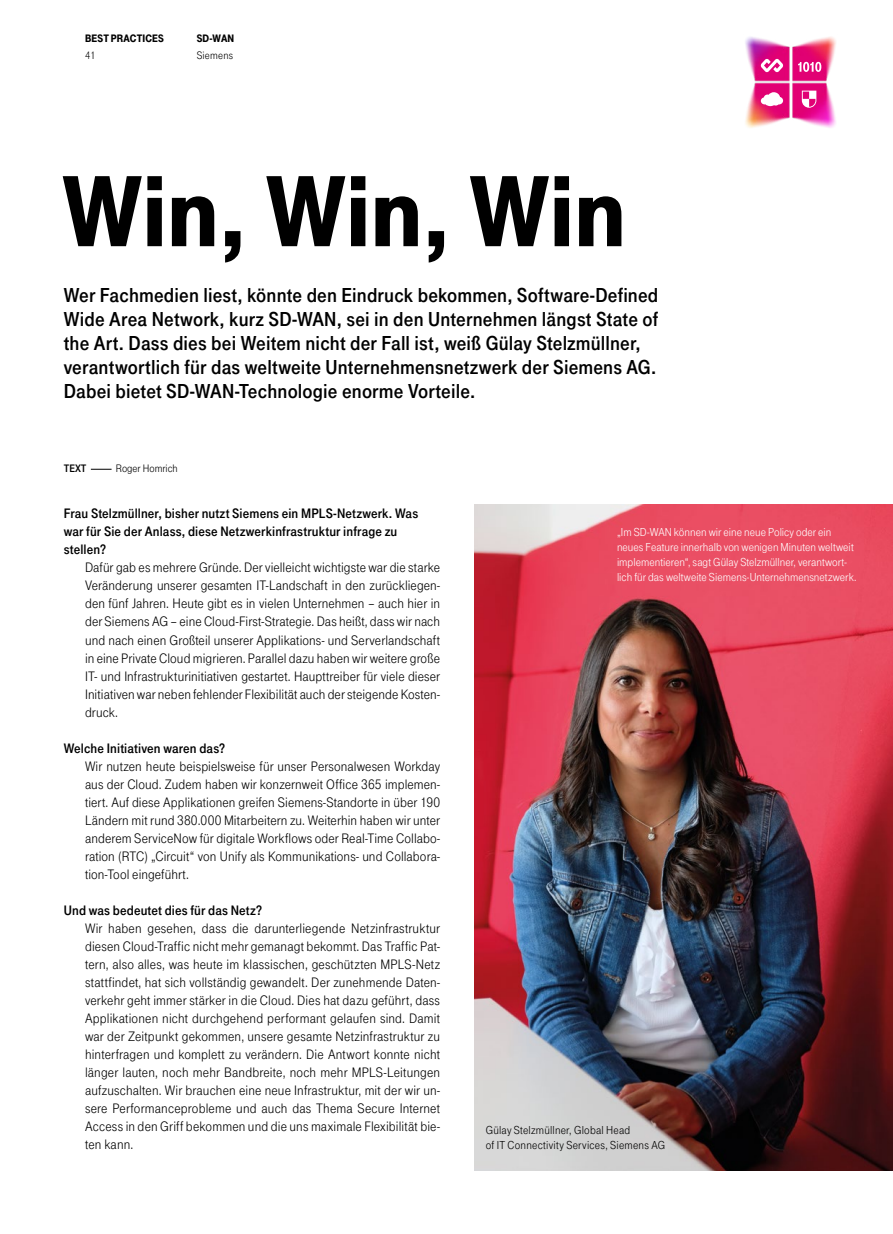
<style>
.page{position:relative;width:893px;height:1234px;background:#fff}
.page>*{position:absolute;margin:0;border:0;box-sizing:border-box;transform-origin:0 0}
.t1{font:105px "Tele Grotesk Ultr";letter-spacing:.005em;color:#000}
.t2{font:21px/24px "Tele Grotesk Fett";letter-spacing:.005em;color:#000}
.t3{font:14.25px/18px "Tele Grotesk Norm";letter-spacing:.005em;color:#000;text-align:justify}
.t4{font:14.25px/18px "Tele Grotesk Fett";letter-spacing:.005em;color:#000}
.t5{font:12px/15px "Tele Grotesk Norm";color:#fff}
.t6{font:12px/15px "Tele Grotesk Norm";letter-spacing:.02em;color:#000}
.t7{font:11.25px "Tele Grotesk Ultr";letter-spacing:.015em;color:#000}
.t8{font:11.25px "Tele Grotesk Norm";color:#000}
.t9{font:11.25px "Tele Grotesk Norm";letter-spacing:.02em;color:#000}
.t10{font:11.25px "Tele Grotesk Fett";color:#000}
</style>
<div class="page">
<img style="left:474px;top:504px;width:419px;height:665px">
<svg style="left:91px;top:469px;width:21px;height:1px"></svg>
<img style="left:745px;top:85px;width:43px;height:43px">
<svg style="left:761px;top:92px;width:22px;height:14px"></svg>
<img style="left:745px;top:37px;width:43px;height:48px">
<svg style="left:761px;top:59px;width:22px;height:13px"></svg>
<img style="left:788px;top:85px;width:48px;height:43px">
<svg style="left:802px;top:91px;width:14px;height:17px"></svg>
<img style="left:788px;top:37px;width:48px;height:48px">
<svg style="left:798px;top:62px;width:23px;height:10px"></svg>
<p class="t7" style="left:85px;top:32px;width:80px">BEST PRACTICES</p>
<p class="t7" style="left:197px;top:32px;width:39px">SD-WAN</p>
<p class="t8" style="left:85px;top:49px;width:12px">41</p>
<p class="t9" style="left:197px;top:49px;width:38px">Siemens</p>
<h1 class="t1" style="left:63px;top:153px;width:565px">Win, Win, Win</h1>
<p class="t2" style="left:64px;top:283px;width:596px">Wer Fachmedien liest, könnte den Eindruck bekommen, Software-Defined Wide Area Network, kurz SD-WAN, sei in den Unternehmen längst State of the Art. Dass dies bei Weitem nicht der Fall ist, weiß Gülay Stelzmüllner, verantwortlich für das weltweite Unternehmensnetzwerk der Siemens AG.<br>Dabei bietet SD-WAN-Technologie enorme Vorteile.</p>
<p class="t10" style="left:64px;top:461px;width:24px">TEXT</p>
<p class="t8" style="left:116px;top:462px;width:63px">Roger Homrich</p>
<p class="t4" style="left:64px;top:504px;width:356px">Frau Stelzmüllner, bisher nutzt Siemens ein MPLS-Netzwerk. Was war für Sie der Anlass, diese Netzwerkinfrastruktur infrage zu stellen?</p>
<p class="t3" style="left:85px;top:559px;width:357px">Dafür gab es mehrere Gründe. Der vielleicht wichtigste war die starke Veränderung unserer gesamten IT-Landschaft in den zurückliegen&shy;den fünf Jahren. Heute gibt es in vielen Unternehmen – auch hier in der Siemens AG – eine Cloud-First-Strategie. Das heißt, dass wir nach und nach einen Großteil unserer Applikations- und Serverlandschaft in eine Private Cloud migrieren. Parallel dazu haben wir weitere große IT- und Infrastrukturinitiativen gestartet. Haupttreiber für viele dieser Initiativen war neben fehlender Flexibilität auch der steigende Kosten&shy;druck.</p>
<p class="t4" style="left:64px;top:738px;width:163px">Welche Initiativen waren das?</p>
<p class="t3" style="left:85px;top:756px;width:357px">Wir nutzen heute beispielsweise für unser Personalwesen Workday aus der Cloud. Zudem haben wir konzernweit Office 365 implemen&shy;tiert. Auf diese Applikationen greifen Siemens-Standorte in über 190<br>Ländern mit rund 380.000 Mitarbeitern zu. Weiterhin haben wir unter anderem ServiceNow für digitale Workflows oder Real-Time Collabo&shy;ration (RTC) „Circuit“ von Unify als Kommunikations- und Collabora&shy;tion-Tool eingeführt.</p>
<p class="t4" style="left:64px;top:900px;width:200px">Und was bedeutet dies für das Netz?</p>
<p class="t3" style="left:85px;top:918px;width:357px">Wir haben gesehen, dass die darunterliegende Netzinfrastruktur diesen Cloud-Traffic nicht mehr gemanagt bekommt. Das Traffic Pat&shy;tern, also alles, was heute im klassischen, geschützten MPLS-Netz stattfindet, hat sich vollständig gewandelt. Der zunehmende Daten&shy;verkehr geht immer stärker in die Cloud. Dies hat dazu geführt, dass Applikationen nicht durchgehend performant gelaufen sind. Damit war der Zeitpunkt gekommen, unsere gesamte Netzinfrastruktur zu hinterfragen und komplett zu verändern. Die Antwort konnte nicht länger lauten, noch mehr Bandbreite, noch mehr MPLS-Leitungen aufzuschalten. Wir brauchen eine neue Infrastruktur, mit der wir un&shy;sere Performanceprobleme und auch das Thema Secure Internet Access in den Griff bekommen und die uns maximale Flexibilität bie&shy;ten kann.</p>
<p class="t5" style="left:617px;top:525px;width:241px">„Im SD-WAN können wir eine neue Policy oder ein neues Feature innerhalb von wenigen Minuten weltweit implementieren“, sagt Gülay Stelzmüllner, verantwort&shy;lich für das weltweite Siemens-Unternehmensnetzwerk.</p>
<p class="t6" style="left:486px;top:1122px;width:181px">Gülay Stelzmüllner, Global Head<br>of IT Connectivity Services, Siemens AG</p>
</div>
